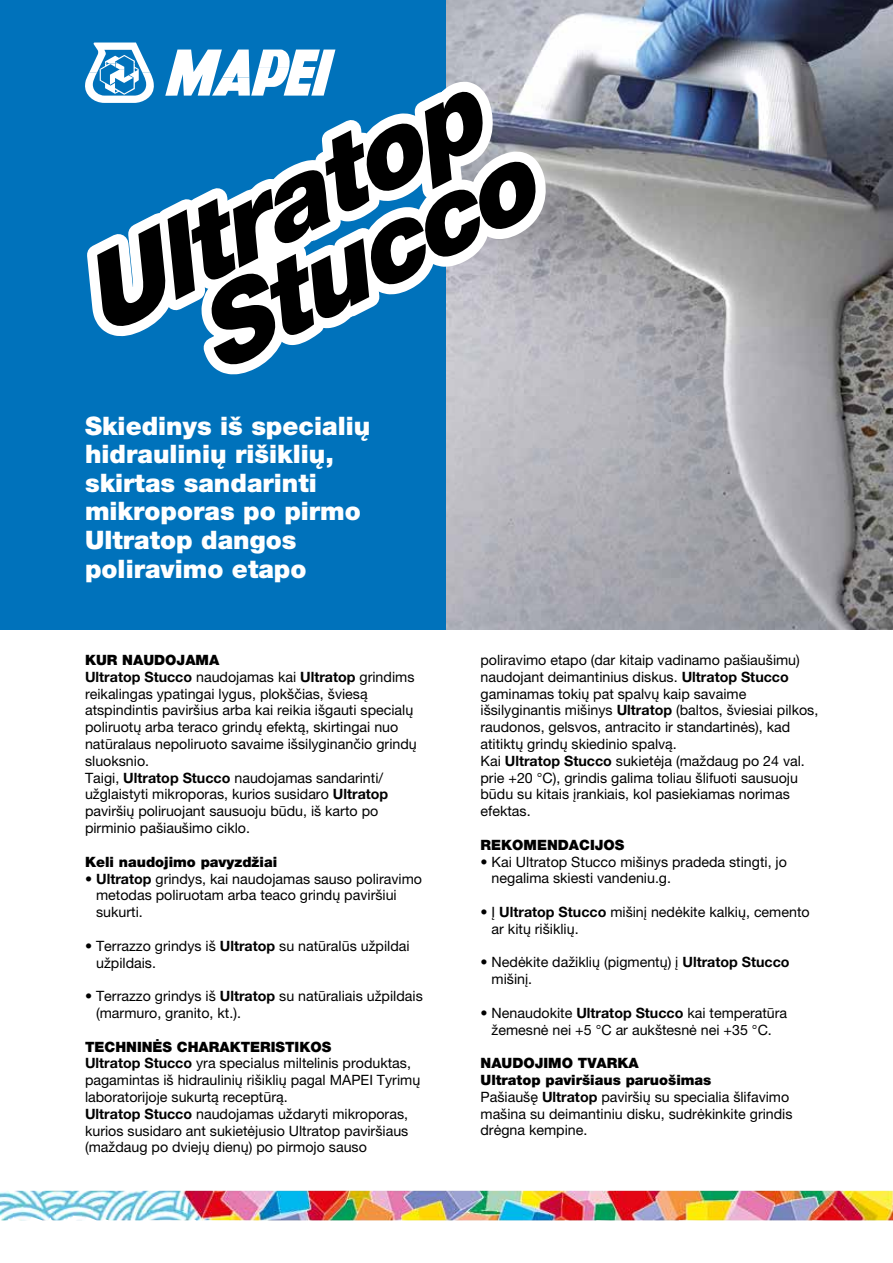
<style>
.page{position:relative;width:893px;height:1263px;background:#fff}
.page>*{position:absolute;margin:0;border:0;box-sizing:border-box;transform-origin:0 0}
.t1{font:italic 900 106.35px/85.1px "Helvetica Neue LTW1 G";color:#fff;text-align:right}
.t2{font:900 25.5px/28.5px "Helvetica Neue LTW1 G";color:#fff}
.t3{font:14.25px/16.8px "Helvetica Neue LTW1 G";color:#000}
.t4{font:900 14.25px "Helvetica Neue LTW1 G";color:#000}
.s1{font-weight:900}
.s2{font-weight:700}
</style>
<div class="page">
<div style="left:0;top:0;width:451px;height:629px;background:#0072bb"></div>
<img style="left:0;top:1191px;width:893px;height:29px">
<svg style="left:85px;top:43px;width:69px;height:60px"></svg>
<svg style="left:165px;top:50px;width:170px;height:46px"></svg>
<img style="left:446px;top:0;width:447px;height:629px">
<svg style="left:239px;top:219px;width:66px;height:65px"></svg>
<h1 class="t1" style="left:72px;top:266px;width:453px;rotate:-27deg">Ultratop<br>Stucco</h1>
<h2 class="t2" style="left:85px;top:412px;width:287px">Skiedinys iš specialių hidraulinių rišiklių, skirtas sandarinti mikroporas po pirmo<br>Ultratop dangos poliravimo etapo</h2>
<p class="t3" style="left:85px;top:651px;width:333px"><span class="s1">KUR NAUDOJAMA<br></span><span class="s2">Ultratop Stucco</span> naudojamas kai <span class="s2">Ultratop</span> grindims reikalingas ypatingai lygus, plokščias, šviesą atspindintis paviršius arba kai reikia išgauti specialų poliruotų arba teraco grindų efektą, skirtingai nuo natūralaus nepoliruoto savaime išsilyginančio grindų sluoksnio.<br>Taigi, <span class="s2">Ultratop Stucco</span> naudojamas sandarinti/ užglaistyti mikroporas, kurios susidaro <span class="s2">Ultratop </span>paviršių poliruojant sausuoju būdu, iš karto po pirminio pašiaušimo ciklo.</p>
<p class="t4" style="left:85px;top:853px;width:194px">Keli naudojimo pavyzdžiai</p>
<p class="t3" style="left:96px;top:870px;width:327px;text-indent:-11px">• <span class="s2">Ultratop</span> grindys, kai naudojamas sauso poliravimo metodas poliruotam arba teaco grindų paviršiui sukurti.</p>
<p class="t3" style="left:96px;top:937px;width:315px;text-indent:-11px">• Terrazzo grindys iš <span class="s2">Ultratop</span> su natūralūs užpildai užpildais.</p>
<p class="t3" style="left:96px;top:987px;width:328px;text-indent:-11px">• Terrazzo grindys iš <span class="s2">Ultratop</span> su natūraliais užpildais (marmuro, granito, kt.).</p>
<p class="t3" style="left:85px;top:1038px;width:337px"><span class="s1">TECHNINĖS CHARAKTERISTIKOS<br></span><span class="s2">Ultratop Stucco</span> yra specialus miltelinis produktas, pagamintas iš hidraulinių rišiklių pagal MAPEI Tyrimų laboratorijoje sukurtą receptūrą.<br><span class="s2">Ultratop Stucco</span> naudojamas uždaryti mikroporas, kurios susidaro ant sukietėjusio Ultratop paviršiaus (maždaug po dviejų dienų) po pirmojo sauso</p>
<p class="t3" style="left:480px;top:651px;width:339px">poliravimo etapo (dar kitaip vadinamo pašiaušimu) naudojant deimantinius diskus. <span class="s2">Ultratop Stucco </span>gaminamas tokių pat spalvų kaip savaime išsilyginantis mišinys <span class="s2">Ultratop</span> (baltos, šviesiai pilkos, raudonos, gelsvos, antracito ir standartinės), kad atitiktų grindų skiedinio spalvą.<br>Kai <span class="s2">Ultratop Stucco</span> sukietėja (maždaug po 24 val. prie +20 °C), grindis galima toliau šlifuoti sausuoju būdu su kitais įrankiais, kol pasiekiamas norimas efektas.</p>
<p class="t4" style="left:480px;top:836px;width:145px">REKOMENDACIJOS</p>
<p class="t3" style="left:492px;top:853px;width:297px;text-indent:-11px">• Kai Ultratop Stucco mišinys pradeda stingti, jo negalima skiesti vandeniu.g.</p>
<p class="t3" style="left:492px;top:903px;width:320px;text-indent:-11px">• Į <span class="s2">Ultratop Stucco</span> mišinį nedėkite kalkių, cemento ar kitų rišiklių.</p>
<p class="t3" style="left:492px;top:954px;width:299px;text-indent:-11px">• Nedėkite dažiklių (pigmentų) į <span class="s2">Ultratop Stucco </span>mišinį.</p>
<p class="t3" style="left:480px;top:1004px;width:308px;text-align:center">• Nenaudokite <span class="s2">Ultratop Stucco</span> kai temperatūra žemesnė nei +5 °C ar aukštesnė nei +35 °C.</p>
<p class="t3" style="left:480px;top:1055px;width:314px"><span class="s1">NAUDOJIMO TVARKA<br>Ultratop paviršiaus paruošimas<br></span>Pašiaušę <span class="s2">Ultratop</span> paviršių su specialia šlifavimo mašina su deimantiniu disku, sudrėkinkite grindis drėgna kempine.</p>
</div>
